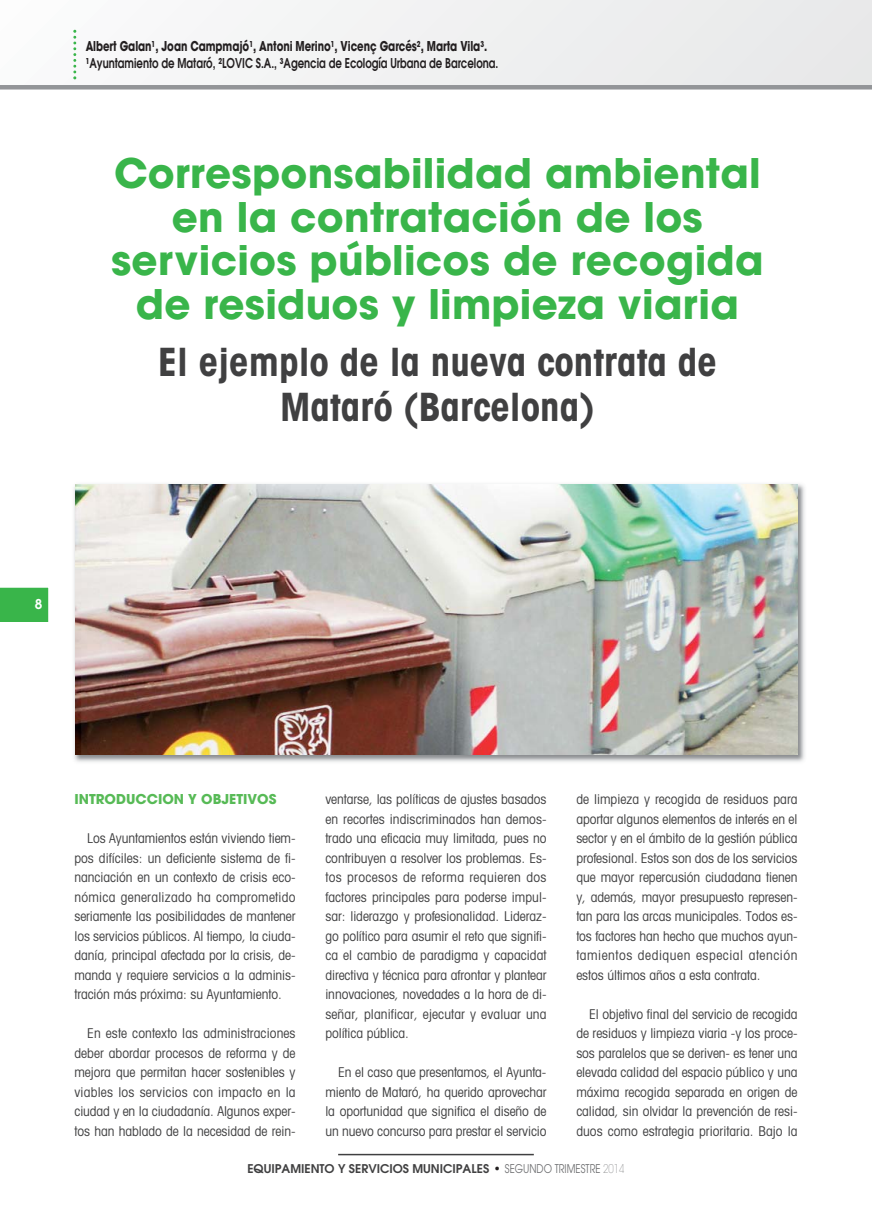
<style>
.page{position:relative;width:872px;height:1212px;background:#fff}
.page>*{position:absolute;margin:0;border:0;box-sizing:border-box;transform-origin:0 0}
.t1{font:700 40.5px/43.5px "Avant Garde";letter-spacing:.005em;color:#39b54a;text-align:center}
.t2{font:700 condensed 39px/45px "Avant Garde";color:#404041;text-align:center}
.t3{font:condensed 13.5px/19.5px "Avant Garde";letter-spacing:-.005em;color:#404041;text-align:justify}
.t4{font:600 13.5px/16.5px "Avant Garde";color:#231f20;scale:.75 1}
.t5{font:700 13.5px "Avant Garde";color:#57ba56}
.t6{font:600 13.5px "Avant Garde";color:#fff}
.t7{font:600 12px "Avant Garde";color:#404041}
.s1{font-weight:700}
.s2{font-weight:700;color:#231f20}
.s3{font-weight:400;color:#6d6e70}
.s4{font-weight:200;color:#6d6e70}
</style>
<div class="page">
<hr style="left:338px;top:1154px;width:196px;height:1px;background:#404041">
<div style="left:0;top:587px;width:49px;height:35px;background:#39b54a"></div>
<div style="left:0;top:0;width:872px;height:87px;background:#f1f1f2"></div>
<div style="left:0;top:85px;width:872px;height:5px;background:#939598"></div>
<svg style="left:73px;top:30px;width:3px;height:49px"></svg>
<img style="left:74px;top:484px;width:731px;height:278px">
<img style="left:75px;top:485px;width:723px;height:270px">
<p class="t4" style="left:86px;top:39px;width:552px"><span class="s1">Albert Galan</span><sup>1</sup><span class="s1">, Joan Campmajó</span><sup>1</sup><span class="s1">, Antoni Merino</span><sup>1</sup><span class="s1">, Vicenç Garcés</span><sup>2</sup><span class="s1">, Marta Vila</span><sup>3</sup><span class="s1">.<br></span><sup>1</sup>Ayuntamiento de Mataró, <sup>2</sup>LOVIC S.A., <sup>3</sup>Agencia de Ecología Urbana de Barcelona.</p>
<h1 class="t1" style="left:111px;top:155px;width:654px">Corresponsabilidad ambiental en la contratación de los servicios públicos de recogida de residuos y limpieza viaria</h1>
<h2 class="t2" style="left:158px;top:343px;width:560px">El ejemplo de la nueva contrata de<br>Mataró (Barcelona)</h2>
<p class="t6" style="left:35px;top:599px;width:9px">8</p>
<p class="t5" style="left:74px;top:794px;width:203px">INTRODUCCION Y OBJETIVOS</p>
<p class="t3" style="left:74px;top:830px;width:223px;text-indent:13px">Los Ayuntamientos están viviendo tiem&shy;pos difíciles: un deficiente sistema de fi&shy;nanciación en un contexto de crisis eco&shy;nómica generalizado ha comprometido seriamente las posibilidades de mantener los servicios públicos. Al tiempo, la ciuda&shy;danía, principal afectada por la crisis, de&shy;manda y requiere servicios a la adminis&shy;tración más próxima: su Ayuntamiento.</p>
<p class="t3" style="left:74px;top:1025px;width:223px;text-indent:13px">En este contexto las administraciones deber abordar procesos de reforma y de mejora que permitan hacer sostenibles y viables los servicios con impacto en la ciudad y en la ciudadanía. Algunos exper&shy;tos han hablado de la necesidad de rein-</p>
<p class="t3" style="left:325px;top:791px;width:223px">ventarse, las políticas de ajustes basados en recortes indiscriminados han demos&shy;trado una eficacia muy limitada, pues no contribuyen a resolver los problemas. Es&shy;tos procesos de reforma requieren dos factores principales para poderse impul&shy;sar: liderazgo y profesionalidad. Lideraz&shy;go político para asumir el reto que signifi&shy;ca el cambio de paradigma y capacidat directiva y técnica para afrontar y plantear innovaciones, novedades a la hora de di&shy;señar, planificar, ejecutar y evaluar una política pública.</p>
<p class="t3" style="left:325px;top:1064px;width:223px;text-indent:13px">En el caso que presentamos, el Ayunta&shy;miento de Mataró, ha querido aprovechar la oportunidad que significa el diseño de un nuevo concurso para prestar el servicio</p>
<p class="t3" style="left:576px;top:791px;width:223px">de limpieza y recogida de residuos para aportar algunos elementos de interés en el sector y en el ámbito de la gestión pública profesional. Estos son dos de los servicios que mayor repercusión ciudadana tienen y, además, mayor presupuesto represen&shy;tan para las arcas municipales. Todos es&shy;tos factores han hecho que muchos ayun&shy;tamientos dediquen especial atención estos últimos años a esta contrata.</p>
<p class="t3" style="left:576px;top:1005px;width:223px;text-indent:13px">El objetivo final del servicio de recogida de residuos y limpieza viaria -y los proce&shy;sos paralelos que se deriven- es tener una elevada calidad del espacio público y una máxima recogida separada en origen de calidad, sin olvidar la prevención de resi&shy;duos como estrategia prioritaria. Bajo la</p>
<p class="t7" style="left:247px;top:1164px;width:379px">EQUIPAMIENTO Y SERVICIOS MUNICIPALES <span class="s2">•</span> <span class="s3">SEGUNDO TRIMESTRE</span> <span class="s4">2014</span></p>
</div>
